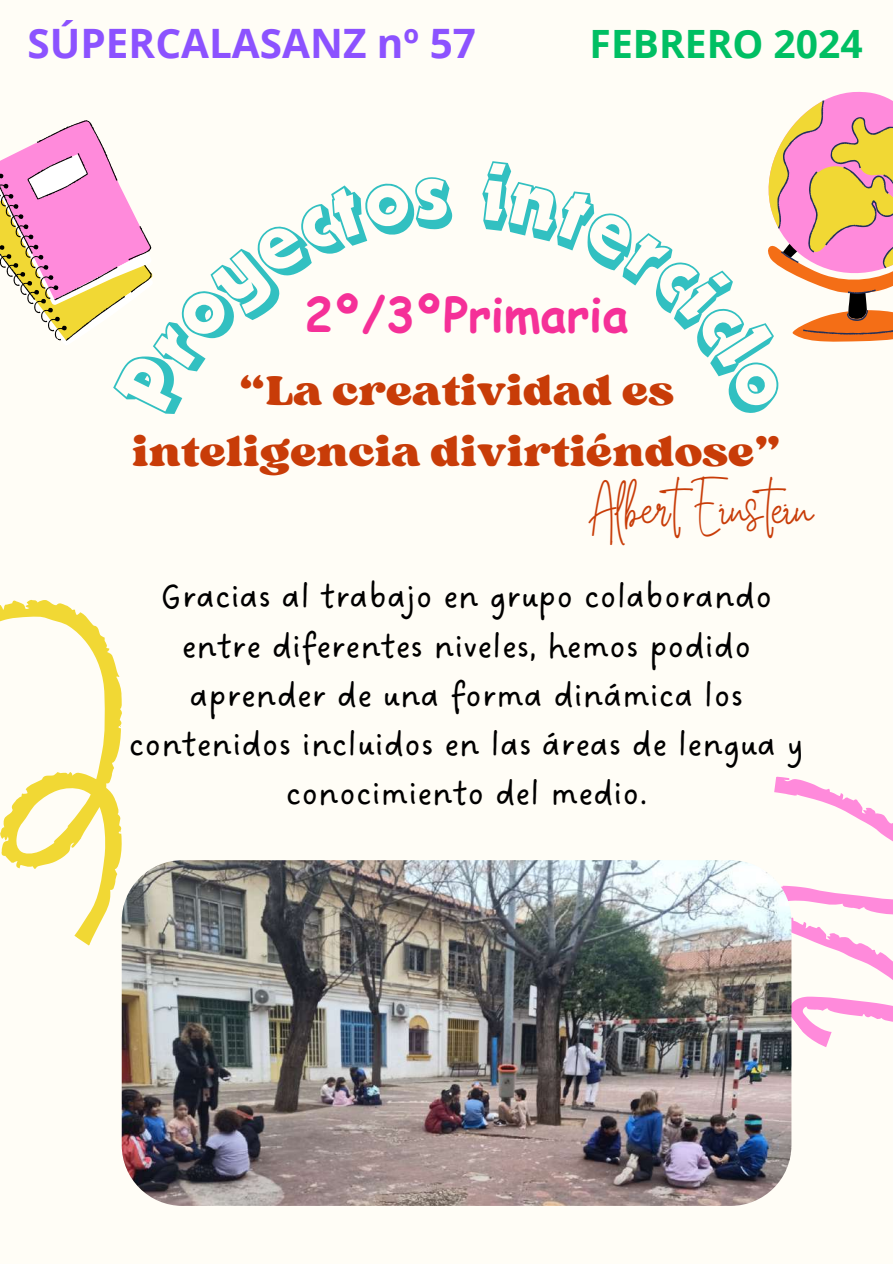
<style>
.page{position:relative;width:893px;height:1264px;background:#fff}
.page>*{position:absolute;margin:0;border:0;box-sizing:border-box;transform-origin:0 0}
.t1{font:700 46.95px "Comic Sans MS";color:#f53098}
.t2{font:43.8px/60.8px "Sergio Trendy";color:#c83c08;text-align:center}
.t3{font:40.8px "White Star";color:#c83c08}
.t4{font:700 40.5px "Open Sans";color:#8c52ff}
.t5{font:700 39px "Open Sans";color:#00bf63}
.t6{font:35.4px/49.2px "DO Sans Regular";color:#000;text-align:center}
</style>
<div class="page">
<div style="left:0;top:0;width:892px;height:1263px;background:#fffdf6"></div>
<svg style="left:43px;top:120px;width:56px;height:19px"></svg>
<svg style="left:774px;top:776px;width:118px;height:303px"></svg>
<svg style="left:793px;top:779px;width:23px;height:13px"></svg>
<svg style="left:826px;top:791px;width:9px;height:11px"></svg>
<svg style="left:855px;top:803px;width:4px;height:5px"></svg>
<svg style="left:886px;top:822px;width:7px;height:7px"></svg>
<svg style="left:791px;top:919px;width:7px;height:12px"></svg>
<svg style="left:818px;top:930px;width:5px;height:5px"></svg>
<svg style="left:852px;top:944px;width:18px;height:12px"></svg>
<svg style="left:877px;top:956px;width:3px;height:4px"></svg>
<svg style="left:888px;top:965px;width:4px;height:4px"></svg>
<svg style="left:0;top:599px;width:175px;height:348px"></svg>
<img style="left:122px;top:860px;width:669px;height:345px;border-radius:61px">
<svg style="left:0;top:139px;width:153px;height:202px"></svg>
<svg style="left:768px;top:91px;width:124px;height:251px"></svg>
<p class="t4" style="left:28px;top:15px;width:450px">SÚPERCALASANZ nº 57</p>
<p class="t5" style="left:589px;top:17px;width:274px">FEBRERO 2024</p>
<h1 class="t1" style="left:304px;top:280px;width:325px">2º/3ºPrimaria</h1>
<p class="t2" style="left:132px;top:359px;width:650px">“La creatividad es inteligencia divirtiéndose”</p>
<p class="t3" style="left:591px;top:499px;width:224px">AlbertEinstein</p>
<p class="t6" style="left:129px;top:574px;width:677px">Gracias al trabajo en grupo colaborando entre diferentes niveles, hemos podido aprender de una forma dinámica los contenidos incluidos en las áreas de lengua y conocimiento del medio.</p>
</div>
